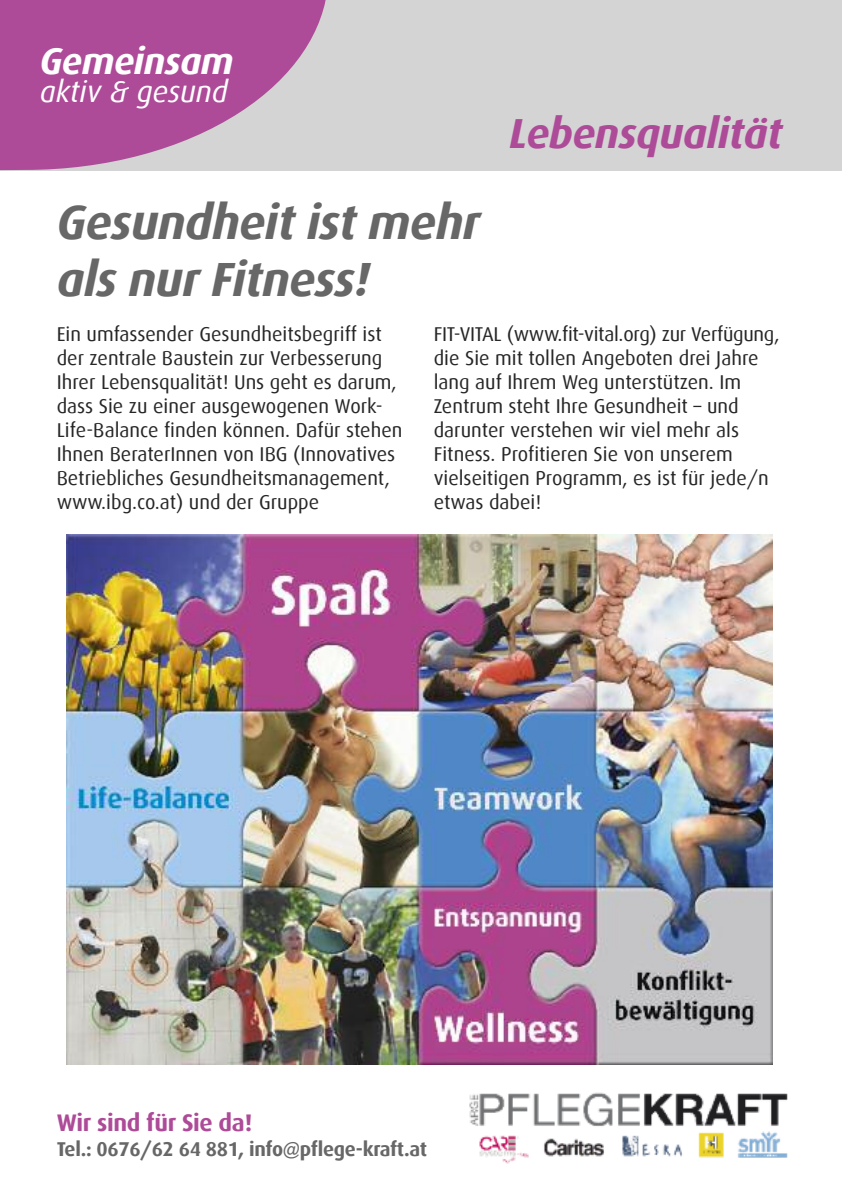
<style>
.page{position:relative;width:842px;height:1191px;background:#fff}
.page>*{position:absolute;margin:0;border:0;box-sizing:border-box;transform-origin:0 0}
.t1{font:italic 700 48px/57.6px "Dax";letter-spacing:-.015em;color:#686768}
.t2{font:italic 700 42px "Dax";letter-spacing:-.015em;color:#ad4b98}
.t3{font:italic 700 37px "Dax";letter-spacing:-.015em;color:#fff}
.t4{font:italic 29.8px "Dax";color:#fff}
.t5{font:700 24px "Dax";letter-spacing:-.015em;color:#ad4b98}
.t6{font:20px/24px "Dax";color:#272627}
.t7{font:700 20px "Dax";letter-spacing:-.015em;color:#686768}
</style>
<div class="page">
<div style="left:0;top:0;width:842px;height:170px;background:#d4d4d4"></div>
<svg style="left:0;top:0;width:326px;height:170px;fill:#ad4b98"></svg>
<img style="left:66px;top:534px;width:707px;height:530px">
<img style="left:469px;top:1092px;width:319px;height:72px">
<h3 class="t3" style="left:40px;top:42px;width:195px">Gemeinsam</h3>
<h3 class="t4" style="left:40px;top:76px;width:190px">aktiv &amp; gesund</h3>
<h2 class="t2" style="left:509px;top:111px;width:275px">Lebensqualität</h2>
<h1 class="t1" style="left:57px;top:194px;width:425px">Gesundheit ist mehr als nur Fitness!</h1>
<p class="t6" style="left:57px;top:323px;width:347px">Ein umfassender Gesundheitsbegriff ist der zentrale Baustein zur Verbesserung Ihrer Lebensqualität! Uns geht es darum, dass Sie zu einer ausgewogenen Work-Life-Balance finden können. Dafür stehen Ihnen BeraterInnen von IBG (Innovatives Betriebliches Gesundheitsmanagement, www.ibg.co.at) und der Gruppe</p>
<p class="t6" style="left:434px;top:323px;width:348px">FIT-VITAL (www.fit-vital.org) zur Verfügung, die Sie mit tollen Angeboten drei Jahre lang auf Ihrem Weg unterstützen. Im Zentrum steht Ihre Gesundheit – und darunter verstehen wir viel mehr als Fitness. Profitieren Sie von unserem vielseitigen Programm, es ist für jede/n etwas dabei!</p>
<p class="t5" style="left:57px;top:1109px;width:197px">Wir sind für Sie da!</p>
<p class="t7" style="left:57px;top:1139px;width:372px">Tel.: 0676/62 64 881, info@pflege-kraft.at</p>
</div>
